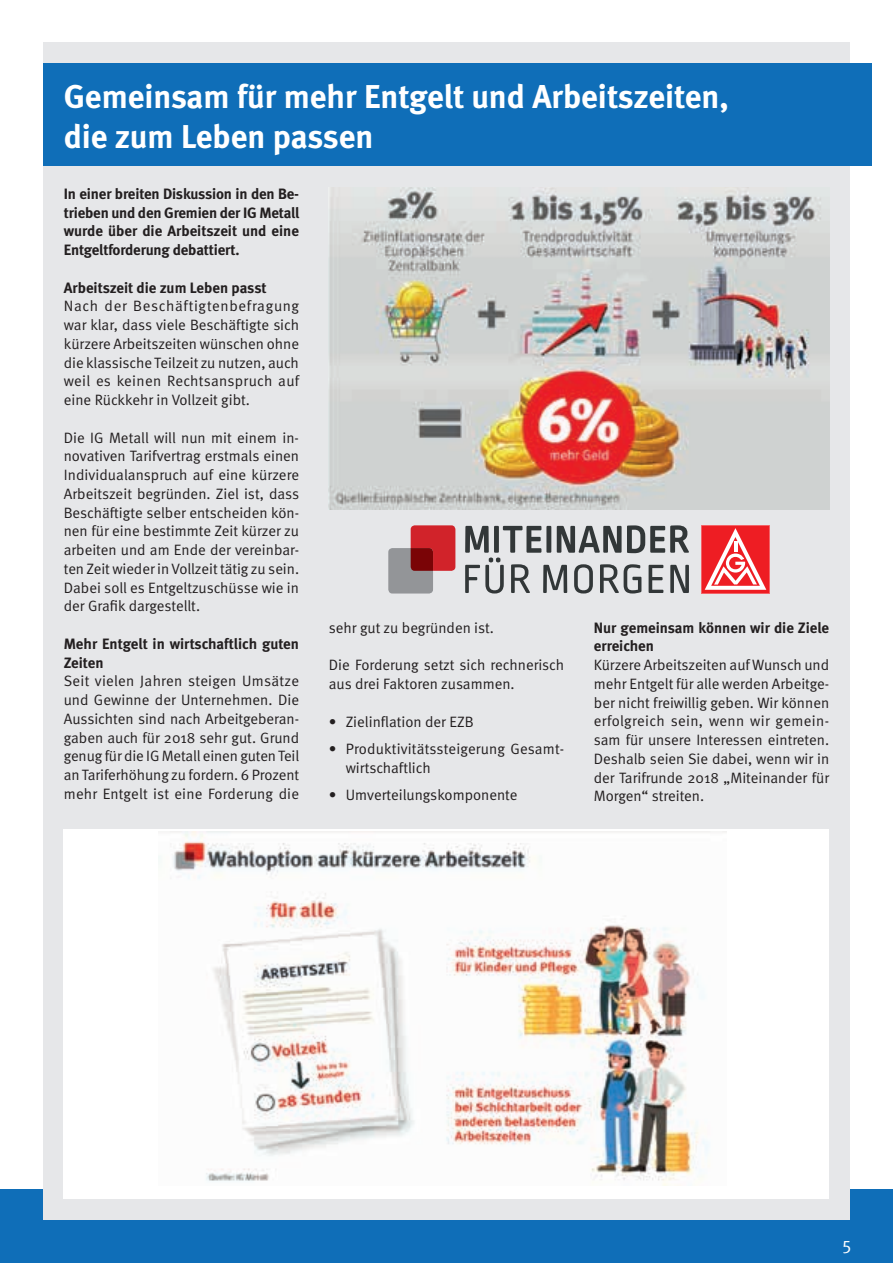
<style>
.page{position:relative;width:893px;height:1263px;background:#fff}
.page>*{position:absolute;margin:0;border:0;box-sizing:border-box;transform-origin:0 0}
.t1{font:700 33px/39.6px "Meta";color:#fff}
.t2{font:18px "Meta Normal";color:#fff}
.t3{font:15px/18.8px "Meta Normal";color:#231f20;text-align:justify}
.t4{font:700 15px/18.8px "Meta";color:#231f20}
</style>
<div class="page">
<div style="left:0;top:1189px;width:893px;height:74px;background:#0f6eb8"></div>
<div style="left:43px;top:43px;width:807px;height:1177px;background:#e6e7e9"></div>
<div style="left:43px;top:64px;width:828px;height:102px;background:#0f6eb8"></div>
<div style="left:64px;top:829px;width:765px;height:370px;background:#fff"></div>
<img style="left:159px;top:832px;width:568px;height:354px">
<img style="left:329px;top:187px;width:500px;height:322px">
<svg style="left:701px;top:525px;width:69px;height:69px"></svg>
<svg style="left:465px;top:525px;width:224px;height:68px"></svg>
<div style="left:388px;top:548px;width:45px;height:45px;background:#939598;border-radius:4px"></div>
<svg style="left:411px;top:525px;width:44px;height:46px"></svg>
<h1 class="t1" style="left:64px;top:76px;width:666px">Gemeinsam für mehr Entgelt und Arbeitszeiten, die zum Leben passen</h1>
<p class="t4" style="left:64px;top:184px;width:237px;text-align:justify">In einer breiten Diskussion in den Be&shy;trieben und den Gremien der IG Metall wurde über die Arbeitszeit und eine Entgeltforderung debattiert.</p>
<p class="t4" style="left:64px;top:278px;width:204px">Arbeitszeit die zum Leben passt</p>
<p class="t3" style="left:64px;top:296px;width:237px">Nach der Beschäftigtenbefragung war klar, dass viele Beschäftigte sich kürzere Arbeitszeiten wünschen ohne die klassische Teilzeit zu nutzen, auch weil es keinen Rechtsanspruch auf eine Rückkehr in Vollzeit gibt.</p>
<p class="t3" style="left:64px;top:428px;width:237px">Die IG Metall will nun mit einem in&shy;novativen Tarifvertrag erstmals einen Individualanspruch auf eine kürzere Arbeitszeit begründen. Ziel ist, dass Beschäftigte selber entscheiden kön&shy;nen für eine bestimmte Zeit kürzer zu arbeiten und am Ende der vereinbar&shy;ten Zeit wieder in Vollzeit tätig zu sein.<br>Dabei soll es Entgeltzuschüsse wie in der Grafik dargestellt.</p>
<p class="t4" style="left:64px;top:634px;width:237px">Mehr Entgelt in wirtschaftlich guten<br>Zeiten</p>
<p class="t3" style="left:64px;top:671px;width:237px">Seit vielen Jahren steigen Umsätze und Gewinne der Unternehmen. Die Aussichten sind nach Arbeitgeberan&shy;gaben auch für 2018 sehr gut. Grund genug für die IG Metall einen guten Teil an Tariferhöhung zu fordern. 6 Prozent mehr Entgelt ist eine Forderung die</p>
<p class="t3" style="left:329px;top:618px;width:167px">sehr gut zu begründen ist.</p>
<p class="t3" style="left:329px;top:655px;width:237px">Die Forderung setzt sich rechnerisch aus drei Faktoren zusammen.</p>
<p class="t3" style="left:329px;top:712px;width:146px">• Zielinflation der EZB</p>
<p class="t3" style="left:346px;top:739px;width:220px;text-indent:-17px">• Produktivitätssteigerung Gesamt&shy;wirtschaftlich</p>
<p class="t3" style="left:329px;top:785px;width:190px">• Umverteilungskomponente</p>
<p class="t4" style="left:594px;top:618px;width:237px">Nur gemeinsam können wir die Ziele erreichen</p>
<p class="t3" style="left:594px;top:655px;width:237px">Kürzere Arbeitszeiten auf Wunsch und mehr Entgelt für alle werden Arbeitge&shy;ber nicht freiwillig geben. Wir können erfolgreich sein, wenn wir gemein&shy;sam für unsere Interessen eintreten.<br>Deshalb seien Sie dabei, wenn wir in der Tarifrunde 2018 „Miteinander für Morgen“ streiten.</p>
<p class="t2" style="left:842px;top:1233px;width:10px">5</p>
</div>
